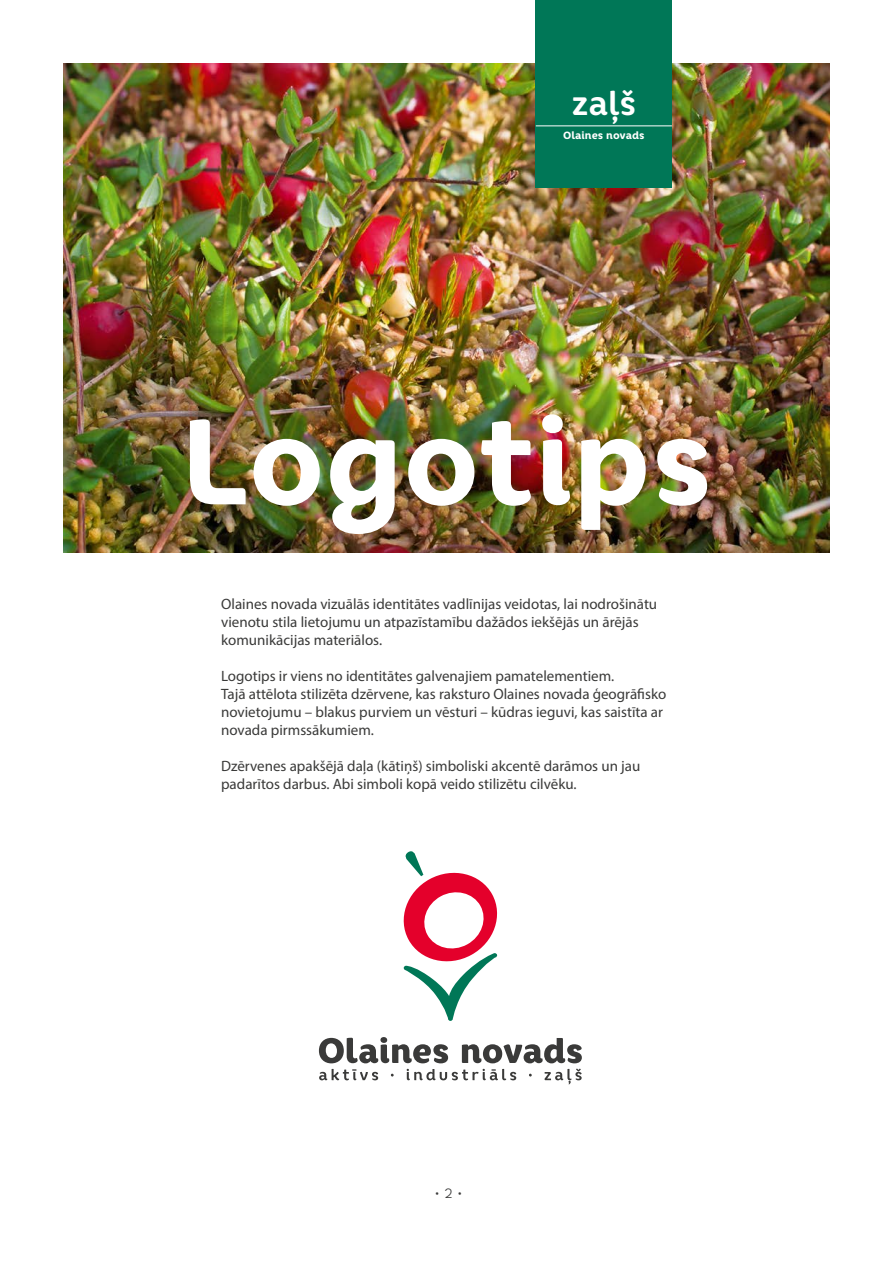
<style>
.page{position:relative;width:893px;height:1263px;background:#fff}
.page>*{position:absolute;margin:0;border:0;box-sizing:border-box;transform-origin:0 0}
.t1{font:800 120px "Core Rhino 75";color:#fff}
.t2{font:700 33px "Core Rhino 65";color:#fff}
.t3{font:15px/18px "Myriad Pro";color:#3a3a39}
.t4{font:300 13.5px "Core Rhino 35";color:#3a3a39}
.t5{font:800 10.5px "Core Rhino 75";color:#fff}
</style>
<div class="page">
<img style="left:64px;top:64px;width:765px;height:489px">
<svg style="left:319px;top:1037px;width:263px;height:47px"></svg>
<svg style="left:403px;top:851px;width:95px;height:170px"></svg>
<div style="left:536px;top:0;width:136px;height:187px;background:#007757"></div>
<hr style="left:536px;top:125px;width:136px;height:1px;background:#fff">
<h2 class="t2" style="left:571px;top:82px;width:66px">zaļš</h2>
<p class="t5" style="left:563px;top:129px;width:83px">Olaines novads</p>
<h1 class="t1" style="left:181px;top:383px;width:533px">Logotips</h1>
<p class="t3" style="left:221px;top:594px;width:438px">Olaines novada vizuālās identitātes vadlīnijas veidotas, lai nodrošinātu vienotu stila lietojumu un atpazīstamību dažādos iekšējās un ārējās komunikācijas materiālos.</p>
<p class="t3" style="left:221px;top:666px;width:447px">Logotips ir viens no identitātes galvenajiem pamatelementiem.<br>Tajā attēlota stilizēta dzērvene, kas raksturo Olaines novada ģeogrāfisko novietojumu – blakus purviem un vēsturi – kūdras ieguvi, kas saistīta ar novada pirmssākumiem.</p>
<p class="t3" style="left:221px;top:756px;width:421px">Dzērvenes apakšējā daļa (kātiņš) simboliski akcentē darāmos un jau padarītos darbus. Abi simboli kopā veido stilizētu cilvēku.</p>
<p class="t4" style="left:435px;top:1184px;width:29px">• 2 •</p>
</div>
